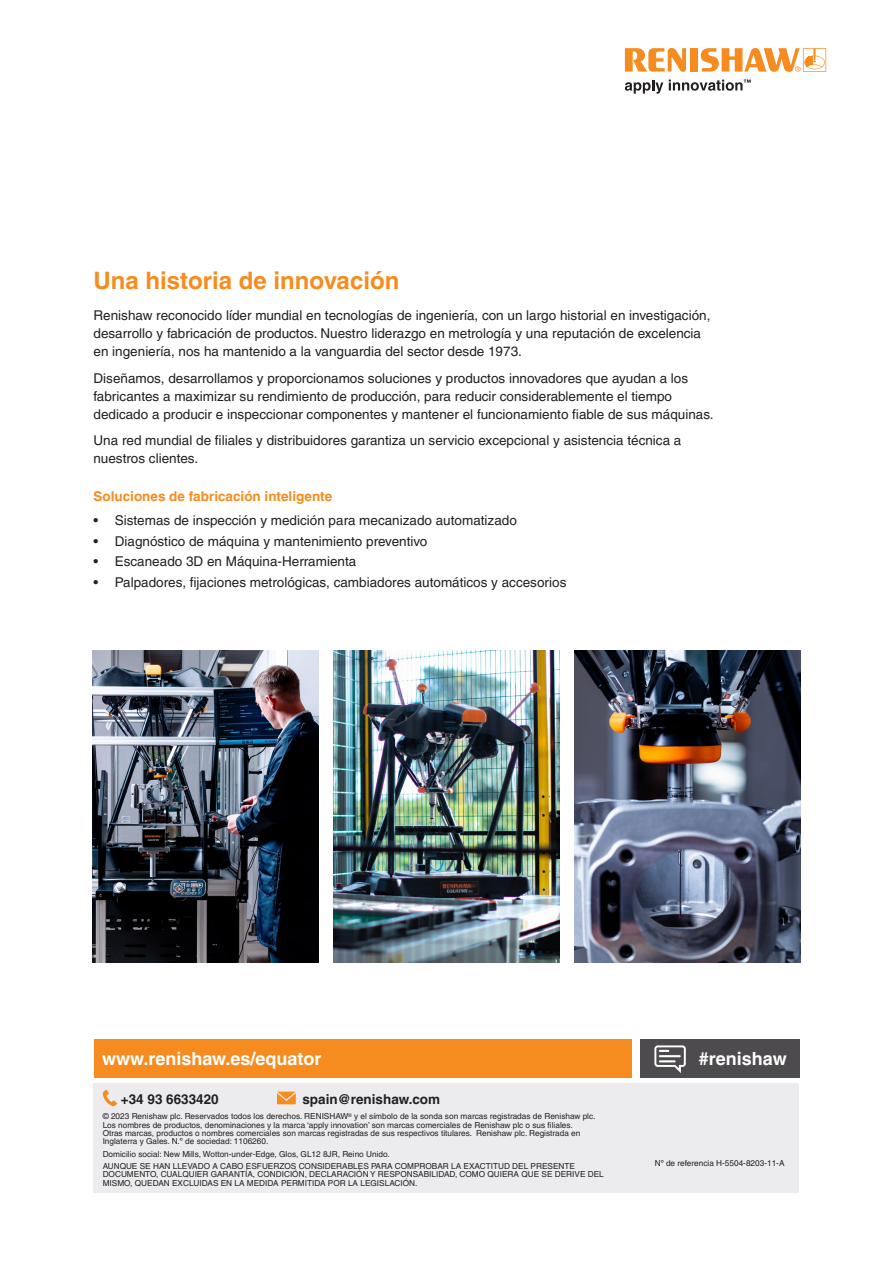
<style>
.page{position:relative;width:893px;height:1263px;background:#fff}
.page>*{position:absolute;margin:0;border:0;box-sizing:border-box;transform-origin:0 0}
.Inside_Headline_21pt_Bold{font:700 24px "Helvetica LT Pro";color:#f68c1f}
.back_page_URL_white___hashtag{font:700 18px "Helvetica LT Pro";color:#fff}
.Bullet_Points{font:13.5px/18px "Helvetica LT Pro";color:#231f20}
.Bullet_Points-2{font:700 13.5px "Helvetica LT Pro";color:#f68c1f}
.back_page_contact_details{font:700 13.5px "Helvetica LT Pro";color:#231f20}
.Disclaimer{font:8.25px/8.2px "Helvetica LT Pro";color:#231f20}
.Part_No{font:8.25px "Helvetica LT Pro";color:#231f20}
</style>
<div class="page">
<img style="left:93px;top:650px;width:226px;height:312px">
<img style="left:334px;top:650px;width:225px;height:312px">
<img style="left:575px;top:650px;width:225px;height:312px">
<div style="left:94px;top:1083px;width:705px;height:110px;background:#ececee"></div>
<svg style="left:103px;top:1090px;width:14px;height:16px"></svg>
<svg style="left:277px;top:1091px;width:19px;height:13px"></svg>
<div style="left:94px;top:1039px;width:537px;height:38px;background:#f68c1f"></div>
<svg style="left:625px;top:80px;width:38px;height:14px"></svg>
<svg style="left:625px;top:48px;width:61px;height:24px"></svg>
<div style="left:690px;top:48px;width:8px;height:24px;background:#f68c1f"></div>
<svg style="left:701px;top:48px;width:125px;height:24px"></svg>
<svg style="left:669px;top:80px;width:82px;height:11px"></svg>
<div style="left:639px;top:1039px;width:160px;height:38px;background:#4d4b4d"></div>
<svg style="left:654px;top:1045px;width:32px;height:28px"></svg>
<p class="Inside_Headline_21pt_Bold" style="left:94px;top:266px;width:307px">Una historia de innovación</p>
<p class="Bullet_Points" style="left:94px;top:306px;width:618px">Renishaw reconocido líder mundial en tecnologías de ingeniería, con un largo historial en investigación, desarrollo y fabricación de productos. Nuestro liderazgo en metrología y una reputación de excelencia en ingeniería, nos ha mantenido a la vanguardia del sector desde 1973.</p>
<p class="Bullet_Points" style="left:94px;top:369px;width:622px">Diseñamos, desarrollamos y proporcionamos soluciones y productos innovadores que ayudan a los fabricantes a maximizar su rendimiento de producción, para reducir considerablemente el tiempo dedicado a producir e inspeccionar componentes y mantener el funcionamiento fiable de sus máquinas.</p>
<p class="Bullet_Points" style="left:94px;top:431px;width:589px">Una red mundial de filiales y distribuidores garantiza un servicio excepcional y asistencia técnica a nuestros clientes.</p>
<p class="Bullet_Points-2" style="left:94px;top:488px;width:240px">Soluciones de fabricación inteligente</p>
<p class="Bullet_Points" style="left:94px;top:512px;width:425px">• Sistemas de inspección y medición para mecanizado automatizado</p>
<p class="Bullet_Points" style="left:94px;top:532px;width:335px">• Diagnóstico de máquina y mantenimiento preventivo</p>
<p class="Bullet_Points" style="left:94px;top:552px;width:264px">• Escaneado 3D en Máquina-Herramienta</p>
<p class="Bullet_Points" style="left:94px;top:573px;width:474px">• Palpadores, fijaciones metrológicas, cambiadores automáticos y accesorios</p>
<p class="back_page_URL_white___hashtag" style="left:102px;top:1047px;width:221px">www.renishaw.es/equator</p>
<p class="back_page_contact_details" style="left:121px;top:1090px;width:99px">+34 93 6633420</p>
<p class="back_page_contact_details" style="left:302px;top:1090px;width:139px">spain@renishaw.com</p>
<p class="Disclaimer" style="left:103px;top:1112px;width:494px">© 2023 Renishaw plc. Reservados todos los derechos. RENISHAW<sup>®</sup> y el símbolo de la sonda son marcas registradas de Renishaw plc.<br>Los nombres de productos, denominaciones y la marca ‘apply innovation’ son marcas comerciales de Renishaw plc o sus filiales.<br>Otras marcas, productos o nombres comerciales son marcas registradas de sus respectivos titulares. Renishaw plc. Registrada en Inglaterra y Gales. N.º de sociedad: 1106260.</p>
<p class="Disclaimer" style="left:103px;top:1150px;width:288px">Domicilio social: New Mills, Wotton-under-Edge, Glos, GL12 8JR, Reino Unido.</p>
<p class="Disclaimer" style="left:103px;top:1162px;width:503px">AUNQUE SE HAN LLEVADO A CABO ESFUERZOS CONSIDERABLES PARA COMPROBAR LA EXACTITUD DEL PRESENTE<br>DOCUMENTO, CUALQUIER GARANTÍA, CONDICIÓN, DECLARACIÓN Y RESPONSABILIDAD, COMO QUIERA QUE SE DERIVE DEL<br>MISMO, QUEDAN EXCLUIDAS EN LA MEDIDA PERMITIDA POR LA LEGISLACIÓN.</p>
<p class="back_page_URL_white___hashtag" style="left:699px;top:1047px;width:89px">#renishaw</p>
<p class="Part_No" style="left:655px;top:1158px;width:131px">Nº de referencia H-5504-8203-11-A</p>
</div>
